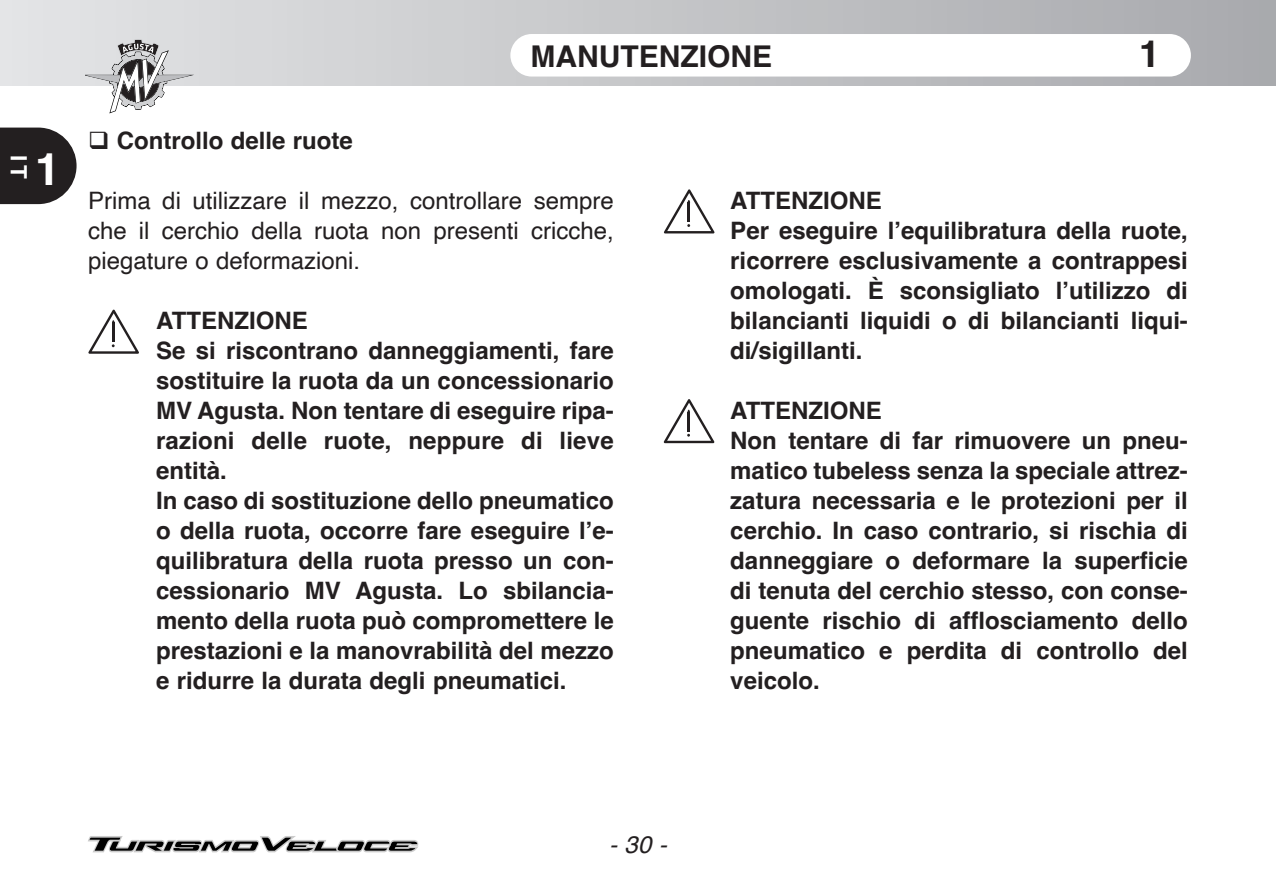
<style>
.page{position:relative;width:1276px;height:893px;background:#fff}
.page>*{position:absolute;margin:0;border:0;box-sizing:border-box;transform-origin:0 0}
.t1{font:700 45px "Helvetica";color:#fff}
.t2{font:700 37.5px "Helvetica";color:#231f20}
.t3{font:700 30px "Helvetica";color:#231f20}
.t4{font:700 24px/30px "Helvetica";color:#231f20}
.t5{font:24px/30px "Helvetica";color:#231f20;text-align:justify}
.t6{font:italic 24px "Helvetica";color:#231f20}
.t7{font:700 22.5px "Helvetica";color:#fff}
</style>
<div class="page">
<svg style="left:0;top:128px;width:77px;height:76px;background:#3b3738"></svg>
<div style="left:0;top:0;width:1276px;height:85px;background:linear-gradient(to right,#e4e5e6,#a8a9ad)"></div>
<div style="left:510px;top:34px;width:681px;height:43px;background:#fff;border-radius:21px"></div>
<svg style="left:85px;top:39px;width:109px;height:74px"></svg>
<svg style="left:88px;top:836px;width:330px;height:16px"></svg>
<svg style="left:88px;top:310px;width:51px;height:44px"></svg>
<svg style="left:664px;top:189px;width:50px;height:44px"></svg>
<svg style="left:664px;top:399px;width:50px;height:44px"></svg>
<p class="t7" style="left:32px;top:155px;width:25px;rotate:90deg">IT</p>
<h1 class="t1" style="left:35px;top:142px;width:27px">1</h1>
<p class="t4" style="left:88px;top:128px;width:266px">❑ Controllo delle ruote</p>
<p class="t3" style="left:530px;top:38px;width:243px">MANUTENZIONE</p>
<h2 class="t2" style="left:1139px;top:31px;width:22px">1</h2>
<p class="t5" style="left:88px;top:186px;width:527px">Prima di utilizzare il mezzo, controllare sempre che il cerchio della ruota non presenti cricche, piegature o deformazioni.</p>
<p class="t4" style="left:156px;top:308px;width:459px">ATTENZIONE<br>Se si riscontrano danneggiamenti, fare sostituire la ruota da un concessionario MV Agusta. Non tentare di eseguire ripa&shy;razioni delle ruote, neppure di lieve entità.<br>In caso di sostituzione dello pneumatico o della ruota, occorre fare eseguire l’e&shy;quilibratura della ruota presso un con&shy;cessionario MV Agusta. Lo sbilancia&shy;mento della ruota può compromettere le prestazioni e la manovrabilità del mezzo e ridurre la durata degli pneumatici.</p>
<p class="t4" style="left:730px;top:188px;width:459px">ATTENZIONE<br>Per eseguire l’equilibratura della ruote, ricorrere esclusivamente a contrappesi omologati. È sconsigliato l’utilizzo di bilancianti liquidi o di bilancianti liqui&shy;di/sigillanti.</p>
<p class="t4" style="left:730px;top:398px;width:459px">ATTENZIONE<br>Non tentare di far rimuovere un pneu&shy;matico tubeless senza la speciale attrez&shy;zatura necessaria e le protezioni per il cerchio. In caso contrario, si rischia di danneggiare o deformare la superficie di tenuta del cerchio stesso, con conse&shy;guente rischio di afflosciamento dello pneumatico e perdita di controllo del veicolo.</p>
<p class="t6" style="left:609px;top:826px;width:59px">- 30 -</p>
</div>
